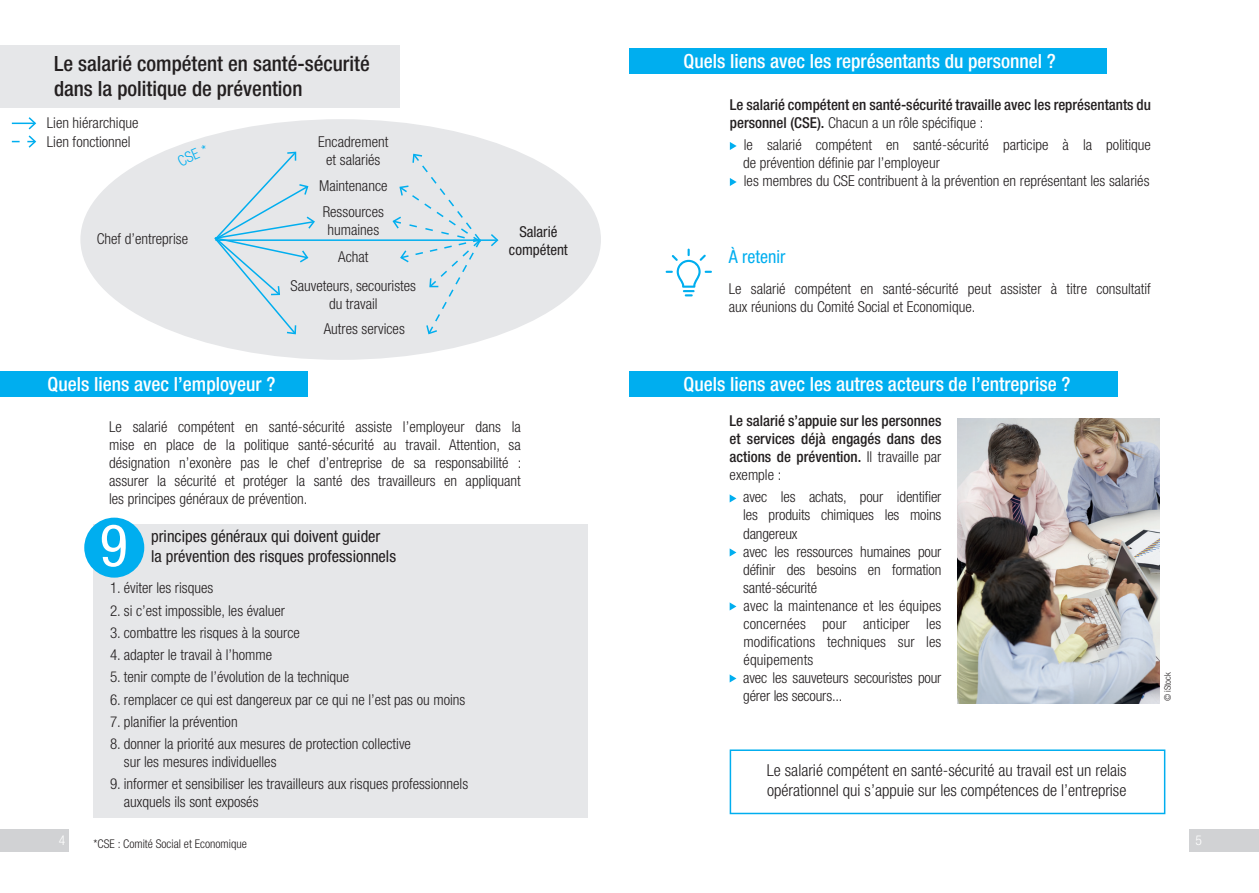
<style>
.page{position:relative;width:1259px;height:893px;background:#fff}
.page>*{position:absolute;margin:0;border:0;box-sizing:border-box;transform-origin:0 0}
.t1{font:condensed 58.35px "Helvetica Neue";color:#fff}
.t2{font:500 condensed 21px/25.2px "Helvetica Neue";color:#231f20}
.t3{font:500 condensed 19.5px "Helvetica Neue";color:#fff}
.t4{font:condensed 18px "Helvetica Neue";color:#00aeef}
.t5{font:300 condensed 16.5px/19.8px "Helvetica Neue";color:#231f20}
.t6{font:condensed 16.5px/19.8px "Helvetica Neue";color:#231f20}
.t7{font:300 condensed 15px/18px "Helvetica Neue";color:#231f20}
.t8{font:500 condensed 15px/18px "Helvetica Neue";color:#231f20}
.t9{font:condensed 15px/18px "Helvetica Neue";color:#231f20;text-align:center}
.t10{font:300 condensed 13.5px "Helvetica Neue";color:#fff}
.t11{font:300 condensed 12px "Helvetica Neue";color:#231f20}
.t12{font:300 condensed 9px "Helvetica Neue";color:#231f20}
.s1{font-weight:300}
</style>
<div class="page">
<div style="left:1189px;top:829px;width:69px;height:23px;background:#d1d2d4"></div>
<div style="left:0;top:829px;width:69px;height:23px;background:#d1d2d4"></div>
<div style="left:94px;top:524px;width:494px;height:294px;background:#e6e7e9"></div>
<div style="left:0;top:371px;width:307px;height:26px;background:#00aeef"></div>
<div style="left:629px;top:49px;width:478px;height:25px;background:#00aeef"></div>
<div style="left:629px;top:371px;width:488px;height:26px;background:#00aeef"></div>
<div style="left:84px;top:518px;width:60px;height:60px;background:#00aeef;border-radius:50%"></div>
<svg style="left:730px;top:142px;width:6px;height:8px"></svg>
<svg style="left:730px;top:178px;width:6px;height:8px"></svg>
<svg style="left:729px;top:494px;width:7px;height:8px"></svg>
<svg style="left:729px;top:548px;width:7px;height:8px"></svg>
<svg style="left:729px;top:602px;width:7px;height:8px"></svg>
<svg style="left:729px;top:674px;width:7px;height:8px"></svg>
<div style="left:729px;top:749px;width:436px;height:65px;border:2px solid #00aeef"></div>
<div style="left:0;top:45px;width:399px;height:63px;background:#e6e7e9"></div>
<img style="left:958px;top:419px;width:201px;height:285px">
<svg style="left:665px;top:249px;width:47px;height:47px"></svg>
<div style="left:80px;top:119px;width:521px;height:241px;background:#e6e7e9;border-radius:50%"></div>
<svg style="left:12px;top:117px;width:25px;height:31px"></svg>
<hr style="left:215px;top:239px;width:282px;height:2px;background:#00aeef">
<svg style="left:489px;top:234px;width:10px;height:13px"></svg>
<svg style="left:214px;top:151px;width:102px;height:184px"></svg>
<svg style="left:391px;top:153px;width:91px;height:182px"></svg>
<h2 class="t2" style="left:54px;top:50px;width:317px">Le salarié compétent en santé-sécurité dans la politique de prévention</h2>
<p class="t7" style="left:47px;top:114px;width:93px">Lien hiérarchique<br>Lien fonctionnel</p>
<p class="t7" style="left:97px;top:229px;width:93px">Chef d’entreprise</p>
<p class="t7" style="left:318px;top:132px;width:71px;text-align:center">Encadrement et salariés</p>
<p class="t7" style="left:319px;top:176px;width:70px">Maintenance</p>
<p class="t7" style="left:323px;top:203px;width:63px;text-align:center">Ressources humaines</p>
<p class="t7" style="left:338px;top:248px;width:32px">Achat</p>
<p class="t7" style="left:290px;top:277px;width:127px;text-align:center">Sauveteurs, secouristes du travail</p>
<p class="t7" style="left:324px;top:320px;width:83px">Autres services</p>
<h3 class="t3" style="left:48px;top:372px;width:229px">Quels liens avec l’employeur ?</h3>
<p class="t9" style="left:509px;top:223px;width:60px">Salarié compétent</p>
<p class="t7" style="left:109px;top:418px;width:414px;text-align:justify">Le salarié compétent en santé-sécurité assiste l’employeur dans la mise en place de la politique santé-sécurité au travail. Attention, sa désignation n’exonère pas le chef d’entreprise de sa responsabilité : assurer la sécurité et protéger la santé des travailleurs en appliquant les principes généraux de prévention.</p>
<h1 class="t1" style="left:100px;top:512px;width:29px">9</h1>
<p class="t6" style="left:151px;top:527px;width:246px">principes généraux qui doivent guider<br>la prévention des risques professionnels</p>
<p class="t7" style="left:110px;top:579px;width:105px">1. éviter les risques</p>
<p class="t7" style="left:110px;top:601px;width:177px">2. si c’est impossible, les évaluer</p>
<p class="t7" style="left:110px;top:623px;width:191px">3. combattre les risques à la source</p>
<p class="t7" style="left:110px;top:646px;width:164px">4. adapter le travail à l’homme</p>
<p class="t7" style="left:110px;top:668px;width:241px">5. tenir compte de l’évolution de la technique</p>
<p class="t7" style="left:110px;top:690px;width:357px">6. remplacer ce qui est dangereux par ce qui ne l’est pas ou moins</p>
<p class="t7" style="left:110px;top:712px;width:129px">7. planifier la prévention</p>
<p class="t7" style="left:124px;top:735px;width:288px;text-indent:-14px">8. donner la priorité aux mesures de protection collective sur les mesures individuelles</p>
<p class="t7" style="left:124px;top:775px;width:346px;text-indent:-14px">9. informer et sensibiliser les travailleurs aux risques professionnels auxquels ils sont exposés</p>
<h3 class="t3" style="left:683px;top:49px;width:374px">Quels liens avec les représentants du personnel ?</h3>
<p class="t8" style="left:730px;top:95px;width:422px">Le salarié compétent en santé-sécurité travaille avec les représentants du personnel (CSE). <span class="s1">Chacun a un rôle spécifique :</span></p>
<p class="t7" style="left:743px;top:136px;width:409px">le salarié compétent en santé-sécurité participe à la politique de prévention définie par l’employeur<br>les membres du CSE contribuent à la prévention en représentant les salariés</p>
<p class="t4" style="left:729px;top:246px;width:58px">À retenir</p>
<p class="t7" style="left:729px;top:279px;width:423px">Le salarié compétent en santé-sécurité peut assister à titre consultatif aux réunions du Comité Social et Economique.</p>
<h3 class="t3" style="left:683px;top:373px;width:388px">Quels liens avec les autres acteurs de l’entreprise ?</h3>
<p class="t8" style="left:729px;top:412px;width:213px;text-align:justify">Le salarié s’appuie sur les personnes et services déjà engagés dans des actions de prévention. <span class="s1">Il travaille par exemple :</span></p>
<p class="t7" style="left:743px;top:488px;width:200px">avec les achats, pour identifier les produits chimiques les moins dangereux<br>avec les ressources humaines pour définir des besoins en formation santé-sécurité<br>avec la maintenance et les équipes concernées pour anticiper les modifications techniques sur les équipements<br>avec les sauveteurs secouristes pour gérer les secours...</p>
<p class="t5" style="left:767px;top:761px;width:361px">Le salarié compétent en santé-sécurité au travail est un relais opérationnel qui s’appuie sur les compétences de l’entreprise</p>
<p class="t12" style="left:1162px;top:701px;width:30px;rotate:-90deg">© iStock</p>
<p class="t10" style="left:59px;top:833px;width:8px">4</p>
<p class="t10" style="left:1195px;top:833px;width:8px">5</p>
<p class="t11" style="left:94px;top:837px;width:155px">*CSE : Comité Social et Economique</p>
</div>
